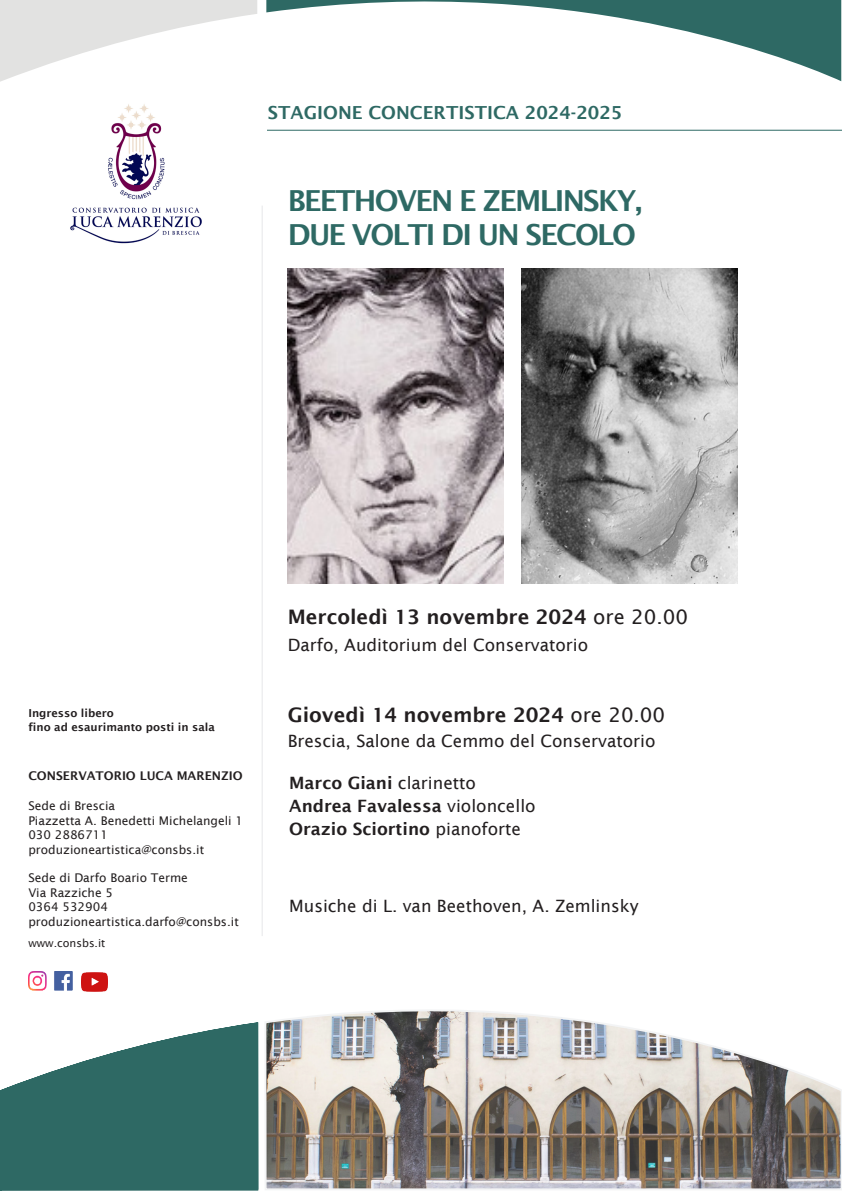
<style>
.page{position:relative;width:842px;height:1191px;background:#fff}
.page>*{position:absolute;margin:0;border:0;box-sizing:border-box;transform-origin:0 0}
.t1{font:600 29px "Lucida Sans";letter-spacing:-.06em;color:#2e6964}
.t2{font:600 20px "Lucida Sans";color:#231f20}
.t3{font:600 18px "Lucida Sans";color:#2e6964}
.t4{font:17px "Lucida Sans";color:#231f20}
.t5{font:600 17px "Lucida Sans";color:#231f20}
.t6{font:12px/14.4px "Lucida Sans";color:#231f20}
.t7{font:600 12px "Lucida Sans";color:#231f20}
.t8{font:600 11px/13.2px "Lucida Sans";color:#231f20}
.t9{font:11px "Lucida Sans";color:#231f20}
.s1{font-weight:400}
</style>
<div class="page">
<svg style="left:0;top:1022px;width:259px;height:169px;fill:#2e6964"></svg>
<img style="left:265px;top:1010px;width:577px;height:180px">
<svg style="left:0;top:0;width:257px;height:82px"></svg>
<svg style="left:266px;top:0;width:575px;height:81px"></svg>
<hr style="left:267px;top:130px;width:575px;height:1px;background:#2e6964">
<img style="left:70px;top:104px;width:132px;height:140px">
<img style="left:28px;top:971px;width:44px;height:19px">
<img style="left:81px;top:972px;width:26px;height:19px">
<hr style="left:262px;top:206px;width:1px;height:730px;background:#e6e7e9">
<img style="left:288px;top:269px;width:216px;height:314px">
<img style="left:522px;top:269px;width:215px;height:314px">
<h3 class="t3" style="left:268px;top:102px;width:356px">STAGIONE CONCERTISTICA 2024-2025</h3>
<p class="t1" style="left:288px;top:184px;width:356px">BEETHOVEN E ZEMLINSKY,</p>
<p class="t1" style="left:288px;top:218px;width:350px">DUE VOLTI DI UN SECOLO</p>
<p class="t8" style="left:28px;top:707px;width:188px">Ingresso libero<br>fino ad esaurimanto posti in sala</p>
<p class="t7" style="left:28px;top:769px;width:216px">CONSERVATORIO LUCA MARENZIO</p>
<p class="t6" style="left:28px;top:799px;width:216px">Sede di Brescia<br>Piazzetta A. Benedetti Michelangeli 1<br>030 2886711 produzioneartistica@consbs.it</p>
<p class="t6" style="left:28px;top:871px;width:212px">Sede di Darfo Boario Terme<br>Via Razziche 5<br>0364 532904 produzioneartistica.darfo@consbs.it</p>
<p class="t9" style="left:28px;top:937px;width:79px">www.consbs.it</p>
<p class="t2" style="left:288px;top:605px;width:402px">Mercoledì 13 novembre 2024 <span class="s1">ore 20.00</span></p>
<p class="t4" style="left:288px;top:635px;width:302px">Darfo, Auditorium del Conservatorio</p>
<p class="t2" style="left:288px;top:703px;width:379px">Giovedì 14 novembre 2024 <span class="s1">ore 20.00</span></p>
<p class="t4" style="left:288px;top:731px;width:369px">Brescia, Salone da Cemmo del Conservatorio</p>
<p class="t5" style="left:289px;top:773px;width:188px">Marco Giani <span class="s1">clarinetto</span></p>
<p class="t5" style="left:289px;top:796px;width:248px">Andrea Favalessa <span class="s1">violoncello</span></p>
<p class="t5" style="left:289px;top:819px;width:233px">Orazio Sciortino <span class="s1">pianoforte</span></p>
<p class="t4" style="left:289px;top:895px;width:351px">Musiche di L. van Beethoven, A. Zemlinsky</p>
</div>
